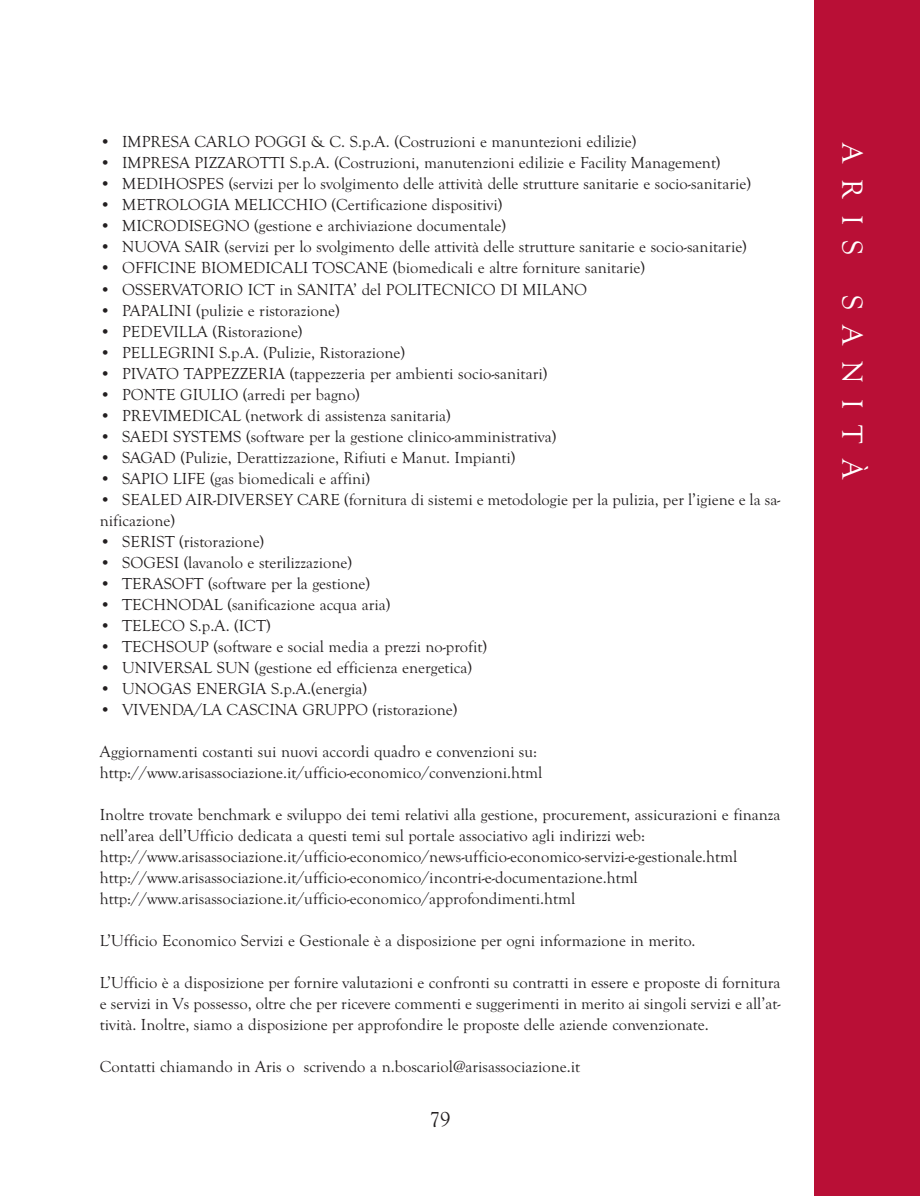
<style>
.page{position:relative;width:920px;height:1196px;background:#fff}
.page>*{position:absolute;margin:0;border:0;box-sizing:border-box;transform-origin:0 0}
.t1{font:30px "Goudy Old Style T";letter-spacing:.525em;color:#fff}
.t2{font:21px "Goudy Old Style T";color:#231f20}
.t3{font:16.5px/21px "Goudy Old Style T";color:#231f20}
</style>
<div class="page">
<div style="left:814px;top:0;width:105px;height:1195px;background:#b90f36"></div>
<p class="t3" style="left:100px;top:131px;width:538px">• IMPRESA CARLO POGGI &amp; C. S.p.A. (Costruzioni e manuntezioni edilizie)</p>
<p class="t3" style="left:100px;top:152px;width:622px">• IMPRESA PIZZAROTTI S.p.A. (Costruzioni, manutenzioni edilizie e Facility Management)</p>
<p class="t3" style="left:100px;top:173px;width:652px">• MEDIHOSPES (servizi per lo svolgimento delle attività delle strutture sanitarie e socio-sanitarie)</p>
<p class="t3" style="left:100px;top:194px;width:404px">• METROLOGIA MELICCHIO (Certificazione dispositivi)</p>
<p class="t3" style="left:100px;top:215px;width:407px">• MICRODISEGNO (gestione e archiviazione documentale)</p>
<p class="t3" style="left:100px;top:236px;width:648px">• NUOVA SAIR (servizi per lo svolgimento delle attività delle strutture sanitarie e socio-sanitarie)</p>
<p class="t3" style="left:100px;top:257px;width:546px">• OFFICINE BIOMEDICALI TOSCANE (biomedicali e altre forniture sanitarie)</p>
<p class="t3" style="left:100px;top:278px;width:489px">• OSSERVATORIO ICT in SANITA’ del POLITECNICO DI MILANO</p>
<p class="t3" style="left:100px;top:299px;width:241px">• PAPALINI (pulizie e ristorazione)</p>
<p class="t3" style="left:100px;top:320px;width:204px">• PEDEVILLA (Ristorazione)</p>
<p class="t3" style="left:100px;top:341px;width:306px">• PELLEGRINI S.p.A. (Pulizie, Ristorazione)</p>
<p class="t3" style="left:100px;top:362px;width:449px">• PIVATO TAPPEZZERIA (tappezzeria per ambienti socio-sanitari)</p>
<p class="t3" style="left:100px;top:383px;width:261px">• PONTE GIULIO (arredi per bagno)</p>
<p class="t3" style="left:100px;top:404px;width:352px">• PREVIMEDICAL (network di assistenza sanitaria)</p>
<p class="t3" style="left:100px;top:425px;width:458px">• SAEDI SYSTEMS (software per la gestione clinico-amministrativa)</p>
<p class="t3" style="left:100px;top:446px;width:417px">• SAGAD (Pulizie, Derattizzazione, Rifiuti e Manut. Impianti)</p>
<p class="t3" style="left:100px;top:467px;width:272px">• SAPIO LIFE (gas biomedicali e affini)</p>
<p class="t3" style="left:100px;top:488px;width:682px">• SEALED AIR-DIVERSEY CARE (fornitura di sistemi e metodologie per la pulizia, per l’igiene e la sa&shy;nificazione)</p>
<p class="t3" style="left:100px;top:530px;width:166px">• SERIST (ristorazione)</p>
<p class="t3" style="left:100px;top:551px;width:253px">• SOGESI (lavanolo e sterilizzazione)</p>
<p class="t3" style="left:100px;top:572px;width:271px">• TERASOFT (software per la gestione)</p>
<p class="t3" style="left:100px;top:593px;width:292px">• TECHNODAL (sanificazione acqua aria)</p>
<p class="t3" style="left:100px;top:614px;width:172px">• TELECO S.p.A. (ICT)</p>
<p class="t3" style="left:100px;top:635px;width:389px">• TECHSOUP (software e social media a prezzi no-profit)</p>
<p class="t3" style="left:100px;top:656px;width:373px">• UNIVERSAL SUN (gestione ed efficienza energetica)</p>
<p class="t3" style="left:100px;top:677px;width:269px">• UNOGAS ENERGIA S.p.A.(energia)</p>
<p class="t3" style="left:100px;top:698px;width:359px">• VIVENDA/LA CASCINA GRUPPO (ristorazione)</p>
<p class="t3" style="left:100px;top:740px;width:444px">Aggiornamenti costanti sui nuovi accordi quadro e convenzioni su: http://www.arisassociazione.it/ufficio-economico/convenzioni.html</p>
<p class="t3" style="left:100px;top:803px;width:682px">Inoltre trovate benchmark e sviluppo dei temi relativi alla gestione, procurement, assicurazioni e finanza nell’area dell’Ufficio dedicata a questi temi sul portale associativo agli indirizzi web: http://www.arisassociazione.it/ufficio-economico/news-ufficio-economico-servizi-e-gestionale.html http://www.arisassociazione.it/ufficio-economico/incontri-e-documentazione.html http://www.arisassociazione.it/ufficio-economico/approfondimenti.html</p>
<p class="t3" style="left:100px;top:929px;width:597px">L’Ufficio Economico Servizi e Gestionale è a disposizione per ogni informazione in merito.</p>
<p class="t3" style="left:100px;top:971px;width:682px;text-align:justify">L’Ufficio è a disposizione per fornire valutazioni e confronti su contratti in essere e proposte di fornitura e servizi in Vs possesso, oltre che per ricevere commenti e suggerimenti in merito ai singoli servizi e all’at&shy;tività. Inoltre, siamo a disposizione per approfondire le proposte delle aziende convenzionate.</p>
<p class="t3" style="left:100px;top:1055px;width:481px">Contatti chiamando in Aris o scrivendo a n.boscariol@arisassociazione.it</p>
<p class="t2" style="left:429px;top:1106px;width:22px">79</p>
<h1 class="t1" style="left:870px;top:143px;width:113px;rotate:90deg">ARIS</h1>
<h1 class="t1" style="left:870px;top:295px;width:186px;rotate:90deg">SANITÀ</h1>
</div>
